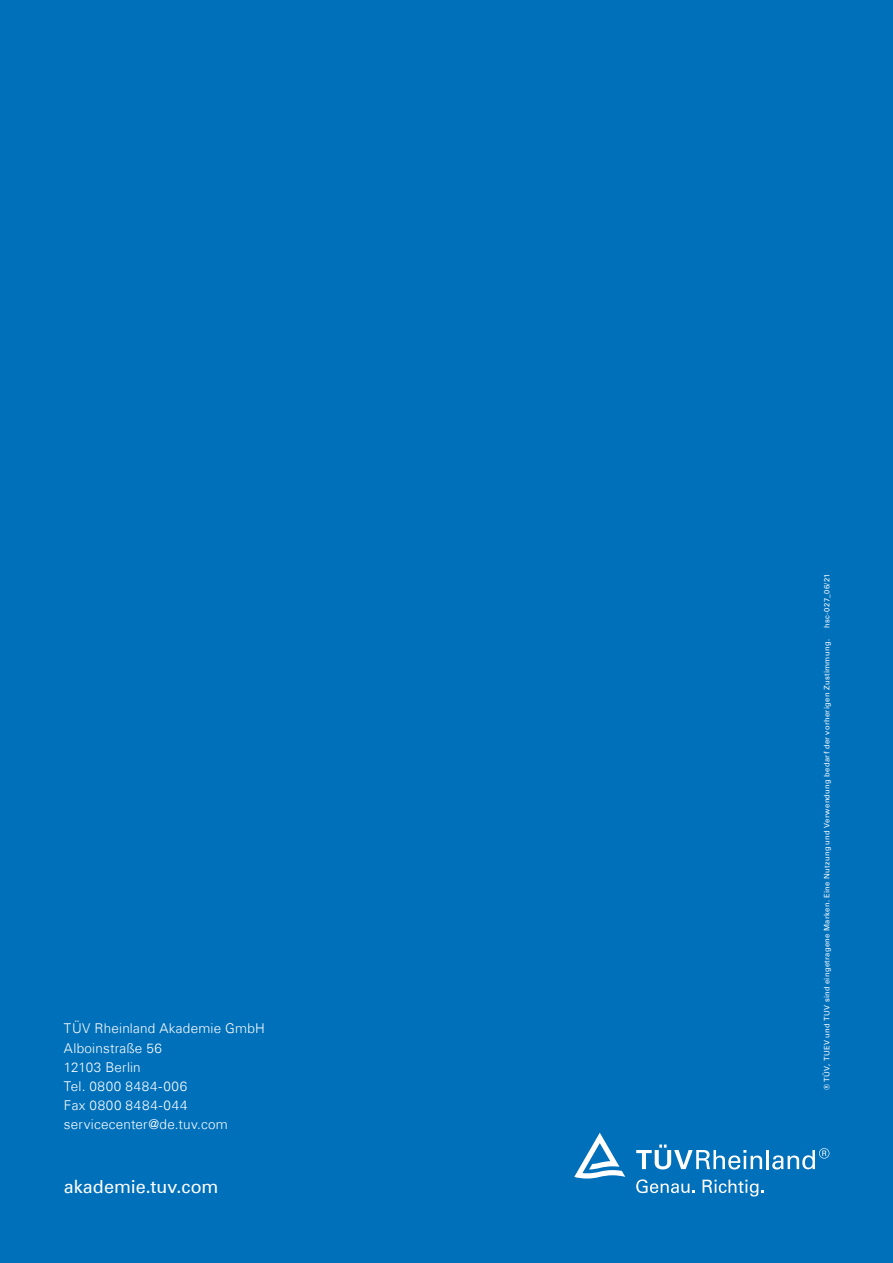
<style>
.page{position:relative;width:893px;height:1263px;background:#0070ba}
.page>*{position:absolute;margin:0;border:0;box-sizing:border-box;transform-origin:0 0}
._03_Copy{font:18px "Univers Com 55 Roman";color:#fff}
._03_Copy-2{font:300 13.5px "Univers Com 45";letter-spacing:.02em;color:#fff}
._03_Copy-3{font:300 13.5px "Univers Com 45";letter-spacing:.05em;color:#fff}
._10_Trademark_Protec{font:7.5px "Univers Com 55 Roman";letter-spacing:.05em;color:#fff}
</style>
<div class="page">
<svg style="left:636px;top:1144px;width:126px;height:25px"></svg>
<hr style="left:766px;top:1150px;width:3px;height:19px;background:#fff">
<svg style="left:772px;top:1148px;width:57px;height:21px"></svg>
<svg style="left:636px;top:1179px;width:58px;height:14px"></svg>
<svg style="left:703px;top:1180px;width:60px;height:16px"></svg>
<svg style="left:574px;top:1133px;width:51px;height:45px"></svg>
<p class="_03_Copy-2" style="left:64px;top:1020px;width:203px">TÜV Rheinland Akademie GmbH</p>
<p class="_03_Copy-2" style="left:64px;top:1039px;width:100px">Alboinstraße 56</p>
<p class="_03_Copy-2" style="left:64px;top:1059px;width:78px">12103 Berlin</p>
<p class="_03_Copy-3" style="left:64px;top:1078px;width:125px">Tel. 0800 8484-006</p>
<p class="_03_Copy-3" style="left:64px;top:1097px;width:125px">Fax 0800 8484-044</p>
<p class="_03_Copy-2" style="left:64px;top:1116px;width:165px">servicecenter@de.tuv.com</p>
<p class="_03_Copy" style="left:64px;top:1175px;width:156px">akademie.tuv.com</p>
<p class="_10_Trademark_Protec" style="left:822px;top:628px;width:56px;rotate:-90deg">hsc-027_06/21</p>
<p class="_10_Trademark_Protec" style="left:822px;top:1090px;width:452px;rotate:-90deg">® TÜV, TUEV und TUV sind eingetragene Marken. Eine Nutzung und Verwendung bedarf der vorherigen Zustimmung.</p>
</div>
